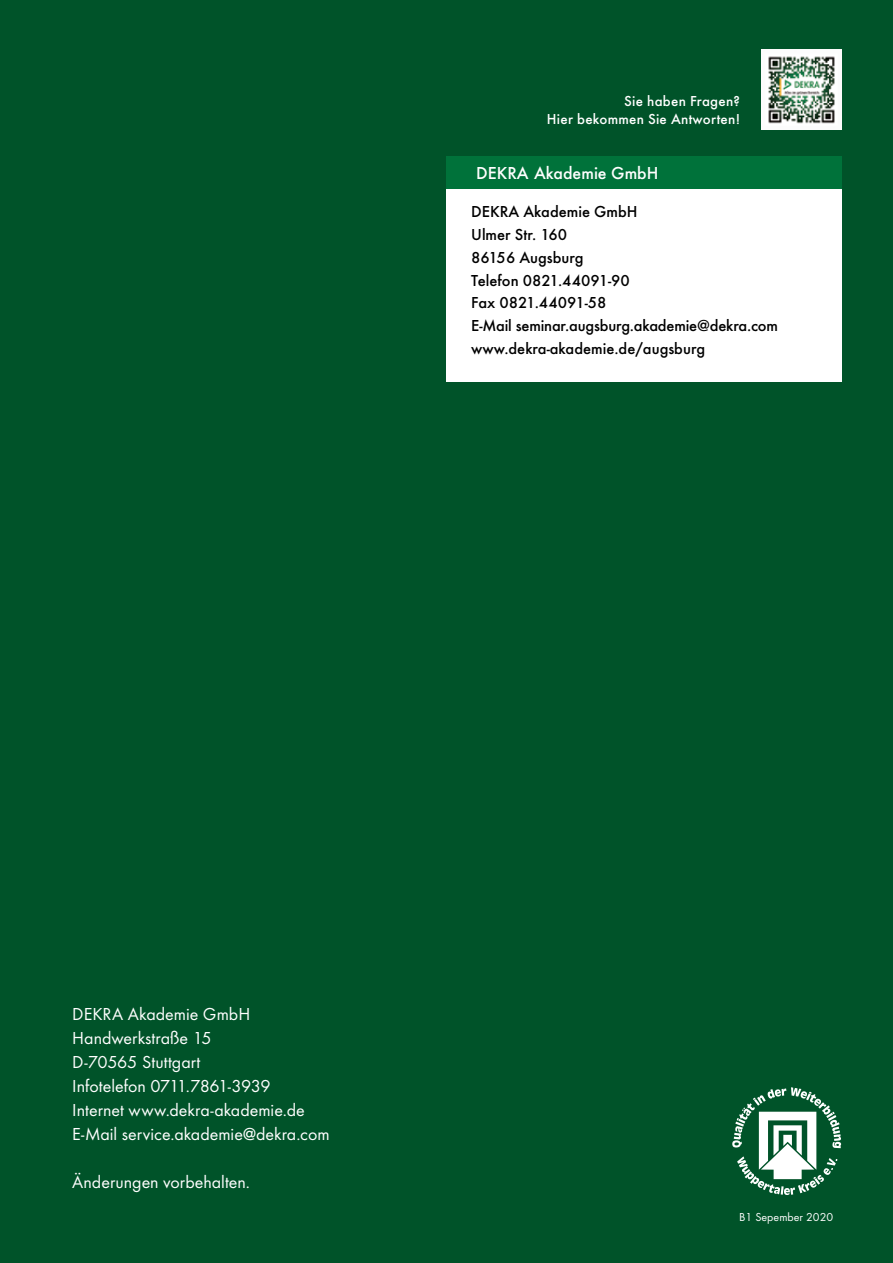
<style>
.page{position:relative;width:893px;height:1263px;background:#005329}
.page>*{position:absolute;margin:0;border:0;box-sizing:border-box;transform-origin:0 0}
.t1{font:18px/24px "Futura TOT Boo";color:#fff}
.t2{font:500 18px "Futura TOT";color:#fff}
.t3{font:500 16.5px/23px "Futura TOT";color:#000}
.t4{font:500 15px/18px "Futura TOT";letter-spacing:.015em;color:#fff;text-align:right}
.t5{font:12px "Futura TOT Boo";color:#fff}
</style>
<div class="page">
<svg style="left:732px;top:1087px;width:109px;height:108px"></svg>
<img style="left:761px;top:49px;width:81px;height:81px">
<div style="left:446px;top:156px;width:396px;height:33px;background:#00723a"></div>
<div style="left:446px;top:189px;width:396px;height:193px;background:#fff"></div>
<p class="t4" style="left:547px;top:92px;width:195px">Sie haben Fragen?<br>Hier bekommen Sie Antworten!</p>
<p class="t2" style="left:476px;top:163px;width:184px">DEKRA Akademie GmbH</p>
<p class="t3" style="left:471px;top:200px;width:308px">DEKRA Akademie GmbH<br>Ulmer Str. 160<br>86156 Augsburg<br>Telefon 0821.44091-90<br>Fax 0821.44091-58<br>E-Mail seminar.augsburg.akademie@dekra.com www.dekra-akademie.de/augsburg</p>
<p class="t1" style="left:72px;top:1002px;width:259px">DEKRA Akademie GmbH<br>Handwerkstraße 15<br>D-70565 Stuttgart<br>Infotelefon 0711.7861-3939<br>Internet www.dekra-akademie.de<br>E-Mail service.akademie@dekra.com</p>
<p class="t1" style="left:72px;top:1170px;width:179px">Änderungen vorbehalten.</p>
<p class="t5" style="left:739px;top:1209px;width:96px">B1 Sepember 2020</p>
</div>
